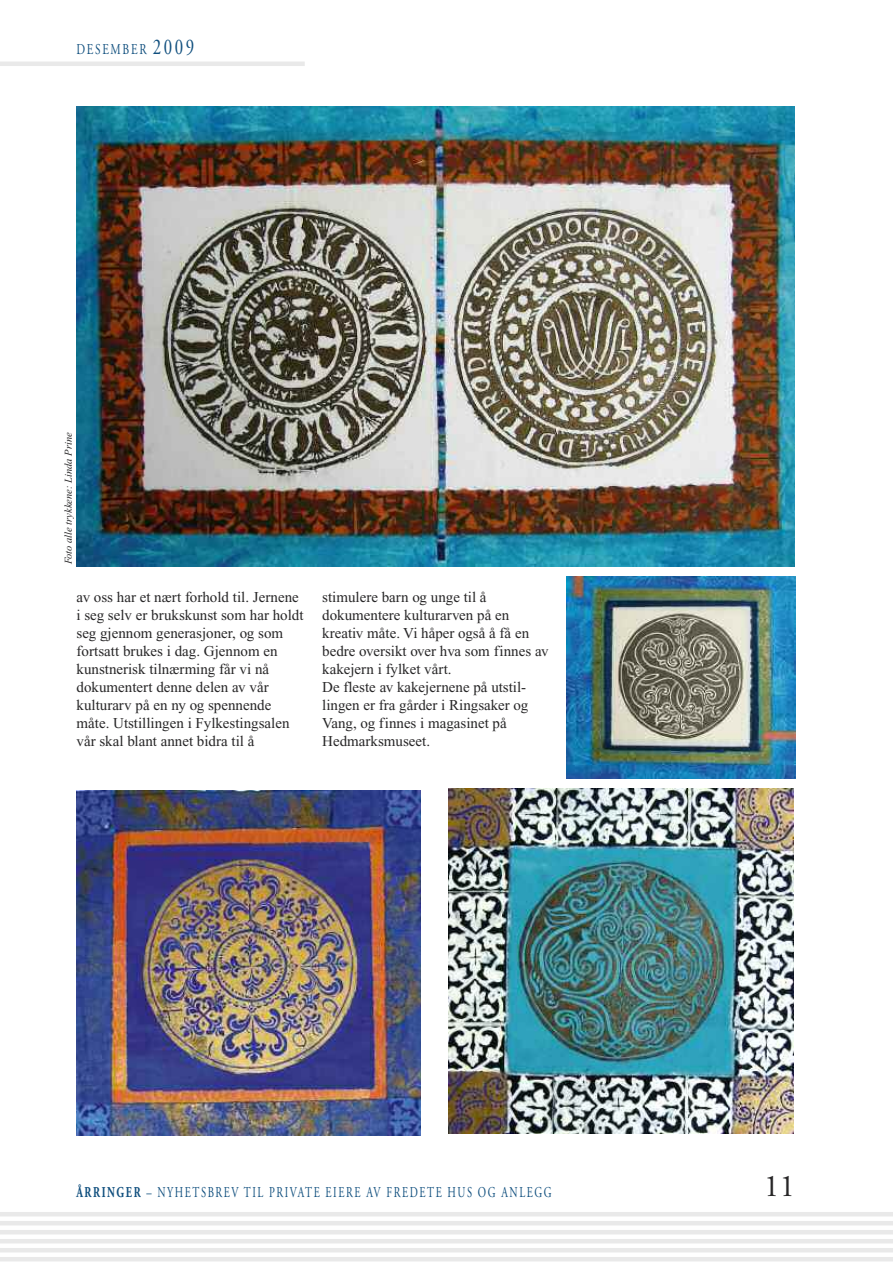
<style>
.page{position:relative;width:893px;height:1263px;background:#fff}
.page>*{position:absolute;margin:0;border:0;box-sizing:border-box;transform-origin:0 0}
.t1{font:31.5px "Adobe Garamond";color:#272627}
.t2{font:15px/18px "Times New Roman";color:#272627}
.t3{font:15px "Adobe Garamond";letter-spacing:.15em;color:#104f7e;scale:.7 1}
.t4{font:15px "Adobe Garamond";letter-spacing:.15em;color:#104f7e;scale:.75 1}
.t5{font:italic 10.5px "Times New Roman";color:#272627}
.s1{font-size:22.5px}
.s2{font-weight:700}
</style>
<div class="page">
<hr style="left:0;top:62px;width:305px;height:4px;background:#e9e9e9">
<hr style="left:0;top:1212px;width:893px;height:4px;background:#e9e9e9">
<hr style="left:0;top:1221px;width:893px;height:4px;background:#e9e9e9">
<hr style="left:0;top:1230px;width:893px;height:4px;background:#e9e9e9">
<hr style="left:0;top:1239px;width:893px;height:4px;background:#e9e9e9">
<hr style="left:0;top:1248px;width:893px;height:4px;background:#e9e9e9">
<hr style="left:0;top:1257px;width:893px;height:4px;background:#e9e9e9">
<img style="left:567px;top:576px;width:228px;height:203px">
<img style="left:449px;top:789px;width:344px;height:344px">
<img style="left:77px;top:106px;width:718px;height:460px">
<img style="left:77px;top:791px;width:344px;height:344px">
<p class="t4" style="left:77px;top:44px;width:158px">DESEMBER <span class="s1">2009</span></p>
<p class="t5" style="left:65px;top:564px;width:133px;rotate:-90deg">Foto alle trykkene: Linda Prine</p>
<p class="t2" style="left:77px;top:590px;width:229px">av oss har et nært forhold til. Jernene i seg selv er brukskunst som har holdt seg gjennom generasjoner, og som fortsatt brukes i dag. Gjennom en kunstnerisk tilnærming får vi nå dokumentert denne delen av vår kulturarv på en ny og spennende måte. Utstillingen i Fylkestingsalen vår skal blant annet bidra til å</p>
<p class="t2" style="left:322px;top:590px;width:228px">stimulere barn og unge til å dokumentere kulturarven på en kreativ måte. Vi håper også å få en bedre oversikt over hva som finnes av kakejern i fylket vårt.<br>De fleste av kakejernene på utstil&shy;lingen er fra gårder i Ringsaker og<br>Vang, og finnes i magasinet på<br>Hedmarksmuseet.</p>
<p class="t3" style="left:77px;top:1186px;width:680px"><span class="s2">ÅRRINGER</span> – NYHETSBREV TIL PRIVATE EIERE AV FREDETE HUS OG ANLEGG</p>
<h1 class="t1" style="left:764px;top:1174px;width:33px">11</h1>
</div>
